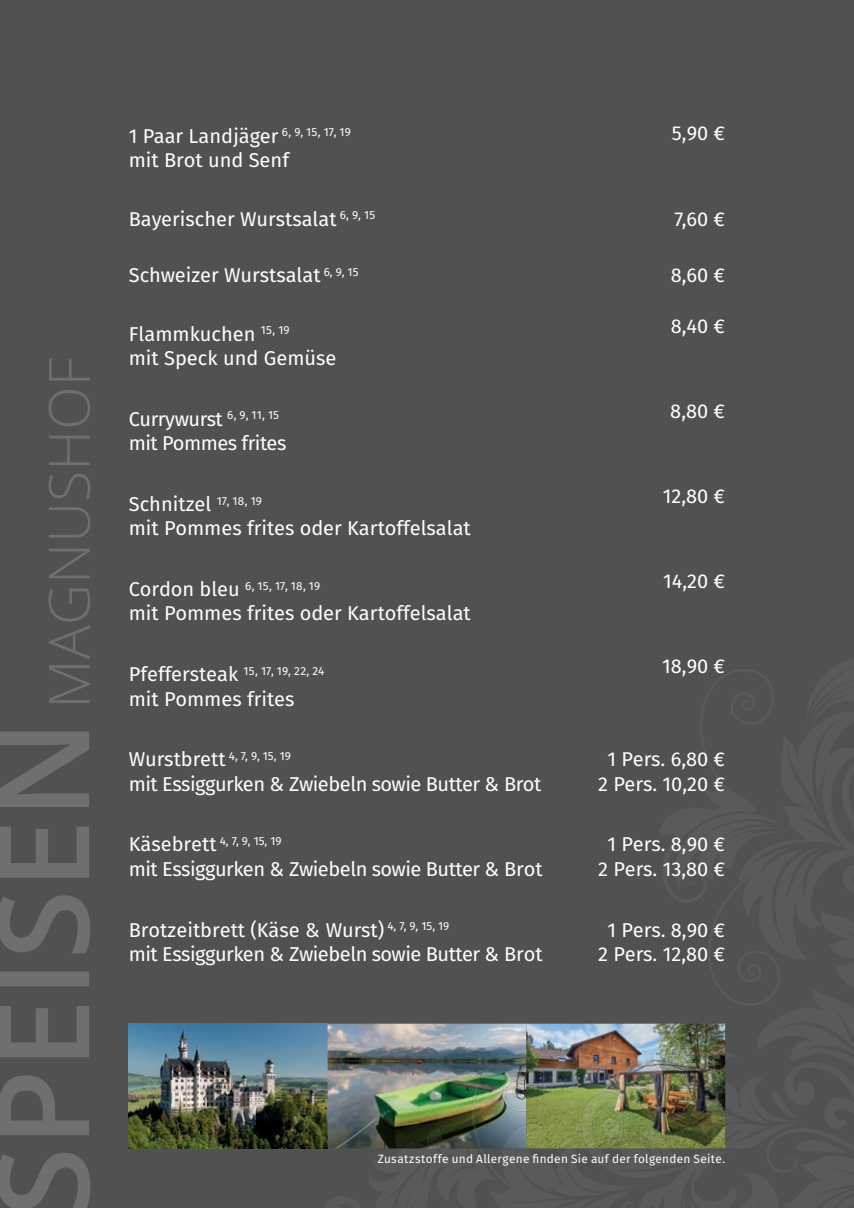
<style>
.page{position:relative;width:854px;height:1208px;background:#fff}
.page>*{position:absolute;margin:0;border:0;box-sizing:border-box;transform-origin:0 0}
.t1{font:20px/24.2px "Fira Sans";color:#fff}
.t2{font:20px/24.2px "Fira Sans";letter-spacing:-.025em;color:#fff}
.t3{font:12px "Fira Sans";letter-spacing:.025em;color:#fff}
.t4{font:11.6px "Fira Sans";letter-spacing:.01em;color:#fff}
.s1{font-size:20px}
</style>
<div class="page">
<div style="left:0;top:0;width:853px;height:1208px;background:#4f5153"></div>
<img style="left:129px;top:1023px;width:577px;height:125px">
<img style="left:677px;top:1048px;width:16px;height:4px">
<svg style="left:706px;top:1023px;width:20px;height:29px"></svg>
<img style="left:323px;top:1052px;width:403px;height:97px">
<img style="left:471px;top:1055px;width:55px;height:93px">
<img style="left:500px;top:1079px;width:26px;height:32px">
<img style="left:526px;top:1057px;width:22px;height:45px">
<img style="left:526px;top:1102px;width:54px;height:46px">
<svg style="left:0;top:731px;width:90px;height:477px"></svg>
<svg style="left:48px;top:358px;width:42px;height:345px"></svg>
<p class="t1" style="left:129px;top:125px;width:223px">1 Paar Landjäger <sup>6,</sup> <sup>9,</sup> <sup>15,</sup> <sup>17,</sup> <sup>19 </sup>mit Brot und Senf</p>
<p class="t1" style="left:671px;top:123px;width:55px">5,90 €</p>
<p class="t1" style="left:129px;top:208px;width:248px">Bayerischer Wurstsalat <sup>6,</sup> <sup>9,</sup> <sup>15</sup></p>
<p class="t1" style="left:674px;top:208px;width:52px">7,60 €</p>
<p class="t1" style="left:129px;top:265px;width:231px">Schweizer Wurstsalat <sup>6,</sup> <sup>9,</sup> <sup>15</sup></p>
<p class="t1" style="left:670px;top:265px;width:56px">8,60 €</p>
<p class="t1" style="left:129px;top:323px;width:209px">Flammkuchen <sup>15,</sup> <sup>19<br></sup>mit Speck und Gemüse</p>
<p class="t1" style="left:670px;top:315px;width:56px">8,40 €</p>
<p class="t2" style="left:129px;top:408px;width:159px">Currywurst <sup>6,</sup> <sup>9,</sup> <sup>11,</sup> <sup>15 </sup>mit Pommes frites</p>
<p class="t1" style="left:670px;top:400px;width:56px">8,80 €</p>
<p class="t1" style="left:129px;top:493px;width:343px">Schnitzel <sup>17,</sup> <sup>18,</sup> <sup>19<br></sup>mit Pommes frites oder Kartoffelsalat</p>
<p class="t1" style="left:662px;top:485px;width:64px">12,80 €</p>
<p class="t4" style="left:129px;top:577px;width:193px"><span class="s1">Cordon bleu</span> 6, 15, 17, 18, 19</p>
<p class="t1" style="left:129px;top:603px;width:343px">mit Pommes frites oder Kartoffelsalat</p>
<p class="t4" style="left:129px;top:662px;width:197px"><span class="s1">Pfeffersteak</span> 15, 17, 19, 22, 24</p>
<p class="t1" style="left:129px;top:688px;width:167px">mit Pommes frites</p>
<p class="t4" style="left:129px;top:747px;width:163px"><span class="s1">Wurstbrett</span> 4, 7, 9, 15, 19</p>
<p class="t2" style="left:129px;top:773px;width:414px">mit Essiggurken &amp; Zwiebeln sowie Butter &amp; Brot</p>
<p class="t4" style="left:129px;top:832px;width:154px"><span class="s1">Käsebrett</span> 4, 7, 9, 15, 19</p>
<p class="t2" style="left:129px;top:858px;width:415px">mit Essiggurken &amp; Zwiebeln sowie Butter &amp; Brot</p>
<p class="t1" style="left:663px;top:570px;width:63px">14,20 €</p>
<p class="t1" style="left:662px;top:655px;width:64px">18,90 €</p>
<p class="t1" style="left:598px;top:748px;width:128px;text-align:center">1 Pers. 6,80 €<br>2 Pers. 10,20 €</p>
<p class="t1" style="left:598px;top:834px;width:128px;text-align:center">1 Pers. 8,90 €<br>2 Pers. 13,80 €</p>
<p class="t2" style="left:129px;top:919px;width:415px">Brotzeitbrett (Käse &amp; Wurst) <sup>4,</sup> <sup>7,</sup> <sup>9,</sup> <sup>15,</sup> <sup>19<br></sup>mit Essiggurken &amp; Zwiebeln sowie Butter &amp; Brot</p>
<p class="t1" style="left:598px;top:919px;width:128px;text-align:center">1 Pers. 8,90 €<br>2 Pers. 12,80 €</p>
<p class="t3" style="left:377px;top:1150px;width:349px">Zusatzstoffe und Allergene finden Sie auf der folgenden Seite.</p>
</div>
